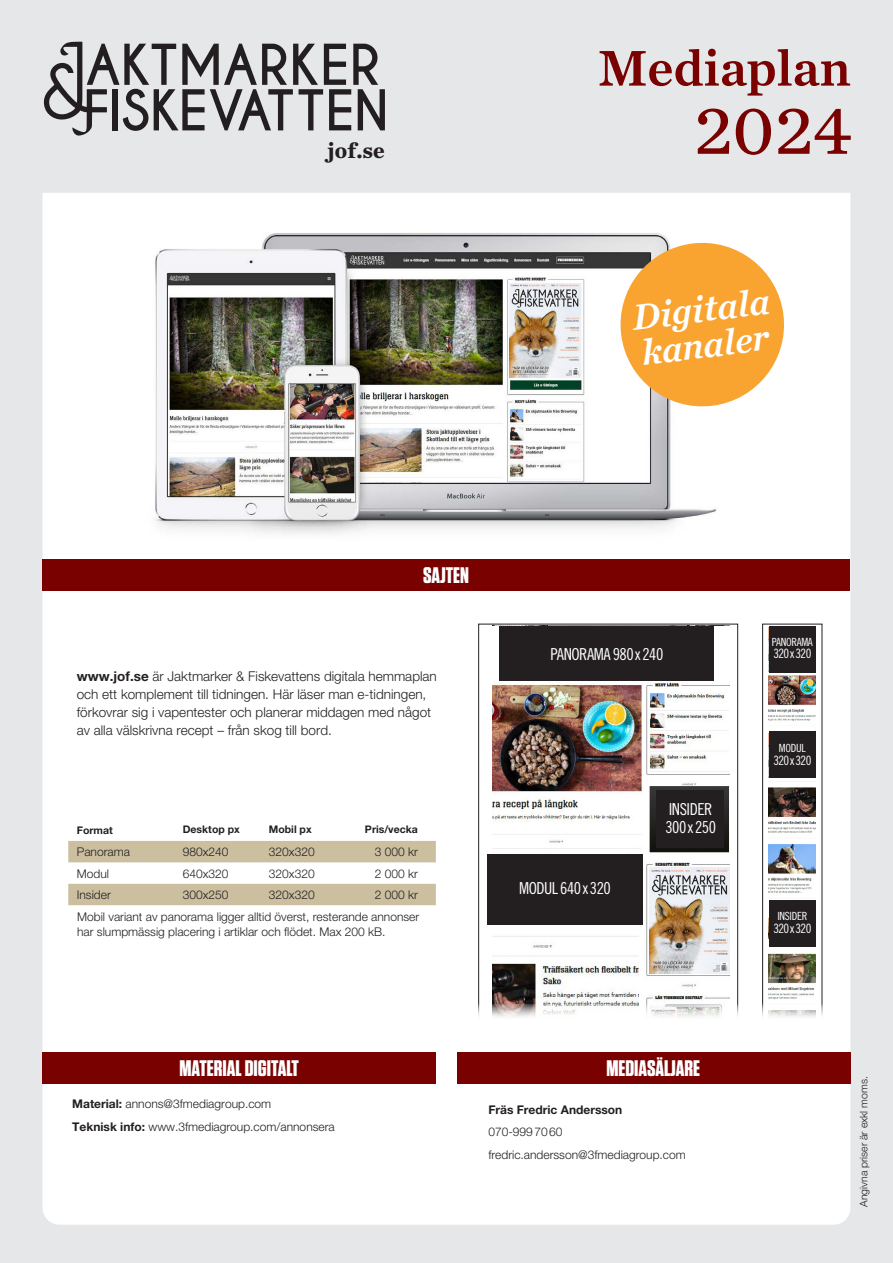
<style>
.page{position:relative;width:893px;height:1263px;background:#e6e7e9}
.page>*{position:absolute;margin:0;border:0;box-sizing:border-box;transform-origin:0 0}
.t1{font:72px "Chronicle Text G2";color:#790100}
.t2{font:52.5px "Chronicle Text G2 Semi";color:#790100}
.Mellis{font:italic 37.5px/36px "Chronicle Text G2 Semi";color:#fff}
.Mellomtittel{font:700 22.5px "Tungsten";color:#fff}
.t3{font:700 22.5px "Chronicle Text G2";color:#231f20}
.Mellis-2{font:16.5px/18px "Trade Gothic LT Std Cn 18";letter-spacing:-.03em;color:#fff}
.fakta_notis{font:16.5px "Trade Gothic LT Std Cn 18";letter-spacing:-.03em;color:#fff}
.t4{font:300 13.5px/18px "Helvetica Neue";color:#231f20}
.fakta_notis-2{font:12.9px "Trade Gothic LT Std Cn 18";letter-spacing:-.05em;color:#fff}
.t5{font:300 12px/15px "Helvetica Neue";color:#231f20}
.t6{font:700 12px "Helvetica Neue";color:#231f20}
.fakta_notis-3{font:11.25px "Trade Gothic LT Std Cn 18";letter-spacing:-.03em;color:#fff}
.t7{font:700 10.5px "Helvetica Neue";color:#231f20}
.t8{font:300 10.5px "Helvetica Neue";color:#231f20}
.s1{font-weight:700}
</style>
<div class="page">
<div style="left:43px;top:193px;width:807px;height:1032px;background:#fff"></div>
<img style="left:120px;top:202px;width:634px;height:355px">
<svg style="left:616px;top:238px;width:173px;height:173px;background:#f5b969"></svg>
<div style="left:43px;top:559px;width:807px;height:32px;background:#790100"></div>
<div style="left:43px;top:1052px;width:393px;height:32px;background:#790100"></div>
<div style="left:68px;top:841px;width:368px;height:21px;background:#cbbfa0"></div>
<div style="left:68px;top:884px;width:368px;height:21px;background:#cbbfa0"></div>
<svg style="left:44px;top:42px;width:341px;height:94px"></svg>
<div style="left:479px;top:624px;width:259px;height:404px;background:#fff"></div>
<img style="left:492px;top:682px;width:238px;height:322px">
<img style="left:768px;top:673px;width:47px;height:227px">
<div style="left:762px;top:624px;width:60px;height:417px;border:1px solid #231f20"></div>
<div style="left:768px;top:626px;width:47px;height:47px;background:#231f20"></div>
<div style="left:768px;top:726px;width:47px;height:7px;background:#fff"></div>
<div style="left:768px;top:731px;width:47px;height:47px;background:#231f20"></div>
<div style="left:768px;top:900px;width:47px;height:47px;background:#231f20"></div>
<img style="left:769px;top:953px;width:47px;height:51px">
<div style="left:657px;top:790px;width:67px;height:58px;background:#231f20"></div>
<img style="left:492px;top:924px;width:147px;height:80px">
<div style="left:444px;top:1004px;width:406px;height:62px;background:#fff"></div>
<div style="left:457px;top:1052px;width:393px;height:32px;background:#790100"></div>
<div style="left:487px;top:854px;width:156px;height:70px;background:#231f20"></div>
<div style="left:499px;top:626px;width:214px;height:55px;background:#231f20"></div>
<img style="left:509px;top:283px;width:72px;height:94px">
<img style="left:649px;top:867px;width:80px;height:106px">
<p class="t3" style="left:328px;top:132px;width:59px">jof.se</p>
<p class="t2" style="left:598px;top:27px;width:255px">Mediaplan</p>
<p class="t1" style="left:693px;top:75px;width:160px">2024</p>
<p class="Mellis" style="left:630px;top:297px;width:140px;rotate:-7deg">Digitala kanaler</p>
<p class="Mellomtittel" style="left:423px;top:563px;width:47px">SAJTEN</p>
<p class="t4" style="left:77px;top:667px;width:362px"><span class="s1">www.jof.se</span> är Jaktmarker &amp; Fiskevattens digitala hemmaplan och ett komplement till tidningen. Här läser man e-tidningen, förkovrar sig i vapentester och planerar middagen med något</p>
<p class="t4" style="left:77px;top:721px;width:257px">av alla välskrivna recept – från skog till bord.</p>
<p class="t7" style="left:77px;top:824px;width:37px">Format</p>
<p class="t7" style="left:183px;top:822px;width:58px">Desktop px</p>
<p class="t7" style="left:269px;top:822px;width:44px">Mobil px</p>
<p class="t7" style="left:365px;top:822px;width:54px">Pris/vecka</p>
<p class="t5" style="left:77px;top:844px;width:55px">Panorama</p>
<p class="t5" style="left:183px;top:844px;width:47px">980x240</p>
<p class="t5" style="left:269px;top:844px;width:47px">320x320</p>
<p class="t5" style="left:375px;top:844px;width:45px">3 000 kr</p>
<p class="t5" style="left:77px;top:866px;width:34px">Modul</p>
<p class="t5" style="left:183px;top:866px;width:47px">640x320</p>
<p class="t5" style="left:269px;top:866px;width:47px">320x320</p>
<p class="t5" style="left:375px;top:866px;width:45px">2 000 kr</p>
<p class="t5" style="left:77px;top:887px;width:35px">Insider</p>
<p class="t5" style="left:183px;top:887px;width:47px">300x250</p>
<p class="t5" style="left:269px;top:887px;width:47px">320x320</p>
<p class="t5" style="left:375px;top:887px;width:45px">2 000 kr</p>
<p class="t5" style="left:77px;top:909px;width:344px">Mobil variant av panorama ligger alltid överst, resterande annonser har slumpmässig placering i artiklar och flödet. Max 200 kB.</p>
<p class="fakta_notis" style="left:550px;top:644px;width:115px">PANORAMA 980 x 240</p>
<p class="Mellis-2" style="left:519px;top:879px;width:93px">MODUL 640 x 320</p>
<p class="Mellis-2" style="left:665px;top:800px;width:52px">INSIDER<br>300 x 250</p>
<p class="Mellomtittel" style="left:180px;top:1056px;width:121px">MATERIAL DIGITALT</p>
<p class="t5" style="left:72px;top:1096px;width:200px"><span class="s1">Material:</span> annons@3fmediagroup.com</p>
<p class="t5" style="left:72px;top:1118px;width:264px"><span class="s1">Teknisk info:</span> www.3fmediagroup.com/annonsera</p>
<p class="Mellomtittel" style="left:606px;top:1056px;width:95px">MEDIASÄLJARE</p>
<p class="t6" style="left:488px;top:1102px;width:136px">Fräs Fredric Andersson</p>
<p class="t5" style="left:488px;top:1124px;width:76px">070-9997060</p>
<p class="t5" style="left:488px;top:1146px;width:199px">fredric.andersson@3fmediagroup.com</p>
<p class="fakta_notis-3" style="left:772px;top:635px;width:43px">PANORAMA</p>
<p class="fakta_notis-2" style="left:773px;top:646px;width:39px">320 x 320</p>
<p class="fakta_notis-3" style="left:779px;top:741px;width:28px">MODUL</p>
<p class="fakta_notis-2" style="left:773px;top:753px;width:39px">320 x 320</p>
<p class="fakta_notis-3" style="left:777px;top:909px;width:31px">INSIDER</p>
<p class="fakta_notis-2" style="left:773px;top:921px;width:39px">320 x 320</p>
<p class="t8" style="left:857px;top:1207px;width:132px;rotate:-90deg">Angivna priser är exkl moms.</p>
</div>
